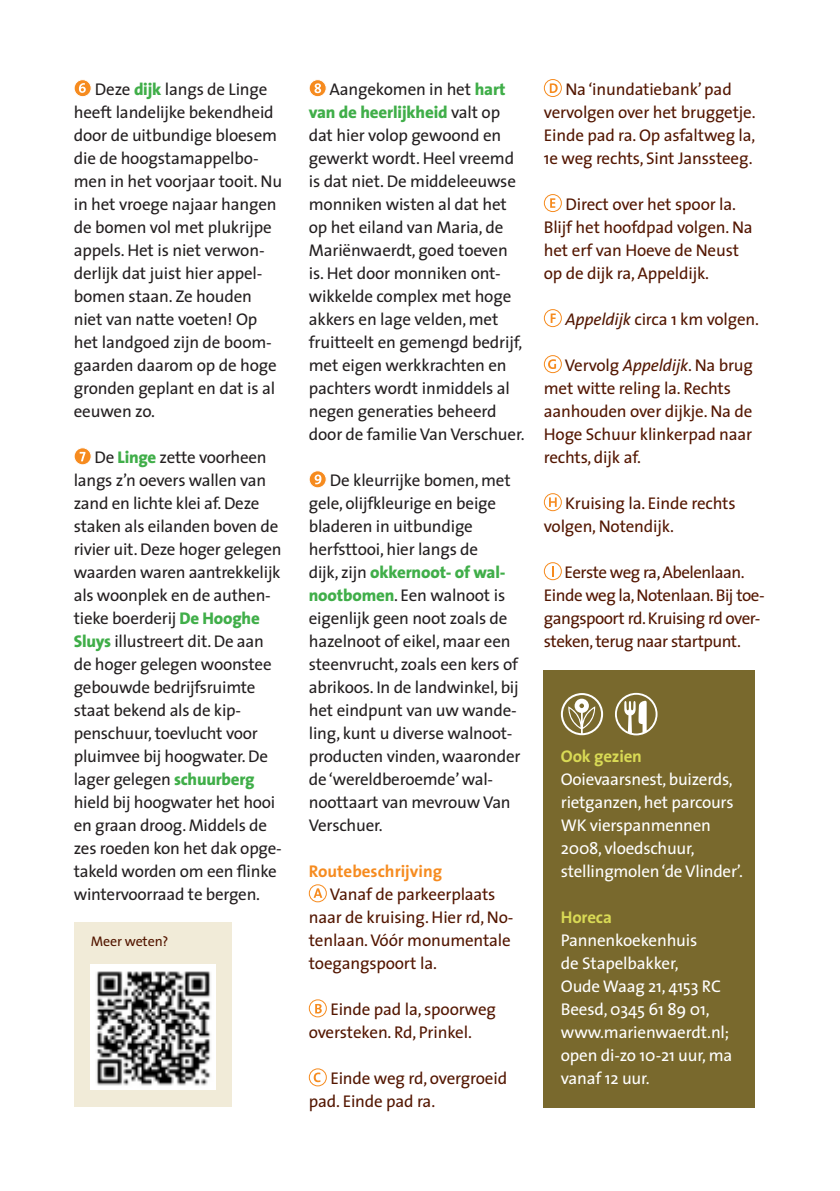
<style>
.page{position:relative;width:840px;height:1191px;background:#fff}
.page>*{position:absolute;margin:0;border:0;box-sizing:border-box;transform-origin:0 0}
.BROOD2{font:17px/23px "The Sans";letter-spacing:-.01em;color:#231f20}
.ROUTTETEKSTEN{font:17px/23px "The Sans";letter-spacing:-.01em;color:#531600}
.horeca_info{font:17px/23px "The Sans";letter-spacing:-.015em;color:#fff}
.ROUTTETEKSTEN-2{font:17px/23px "The Sans";letter-spacing:-.03em;color:#531600}
.tussenkop_route{font:700 17px "The Sans";color:#f68b1f}
.horeca{font:700 17px "The Sans";letter-spacing:-.01em;color:#d9da55}
.bijschrift{font:14px "The Sans";letter-spacing:-.01em;color:#531600}
.s1{font-weight:800;color:#40ae49}
.s2{font-style:italic}
</style>
<div class="page">
<div style="left:74px;top:80px;width:17px;height:17px;background:#f68b1f;border-radius:50%"></div>
<div style="left:74px;top:79px;width:17px;height:18px;border:1px solid #fff;border-radius:50%"></div>
<svg style="left:79px;top:83px;width:7px;height:10px"></svg>
<svg style="left:74px;top:448px;width:17px;height:17px"></svg>
<div style="left:74px;top:447px;width:17px;height:18px;border:1px solid #fff;border-radius:50%"></div>
<svg style="left:80px;top:452px;width:5px;height:9px"></svg>
<svg style="left:309px;top:80px;width:17px;height:17px"></svg>
<div style="left:308px;top:79px;width:18px;height:18px;border:1px solid #fff;border-radius:50%"></div>
<svg style="left:314px;top:83px;width:7px;height:10px"></svg>
<svg style="left:309px;top:471px;width:17px;height:17px"></svg>
<div style="left:308px;top:470px;width:18px;height:18px;border:1px solid #fff;border-radius:50%"></div>
<svg style="left:314px;top:474px;width:7px;height:10px"></svg>
<svg style="left:308px;top:884px;width:18px;height:18px"></svg>
<svg style="left:313px;top:888px;width:9px;height:9px"></svg>
<svg style="left:308px;top:999px;width:18px;height:18px"></svg>
<svg style="left:315px;top:1004px;width:6px;height:9px"></svg>
<svg style="left:308px;top:1068px;width:18px;height:18px"></svg>
<svg style="left:313px;top:1072px;width:7px;height:10px"></svg>
<div style="left:543px;top:670px;width:211px;height:437px;background:#79692d"></div>
<div style="left:74px;top:923px;width:157px;height:184px;background:#f1ebd8"></div>
<img style="left:90px;top:964px;width:125px;height:125px">
<svg style="left:615px;top:693px;width:42px;height:42px"></svg>
<div style="left:560px;top:693px;width:42px;height:42px;border:2px solid #fff;border-radius:50%"></div>
<svg style="left:568px;top:698px;width:27px;height:36px"></svg>
<svg style="left:543px;top:79px;width:18px;height:18px"></svg>
<svg style="left:549px;top:83px;width:8px;height:10px"></svg>
<svg style="left:543px;top:194px;width:18px;height:18px"></svg>
<svg style="left:550px;top:198px;width:5px;height:10px"></svg>
<svg style="left:543px;top:309px;width:18px;height:18px"></svg>
<svg style="left:550px;top:313px;width:5px;height:10px"></svg>
<svg style="left:543px;top:355px;width:18px;height:18px"></svg>
<svg style="left:547px;top:359px;width:8px;height:10px"></svg>
<svg style="left:543px;top:493px;width:18px;height:18px"></svg>
<svg style="left:548px;top:497px;width:8px;height:10px"></svg>
<svg style="left:543px;top:562px;width:18px;height:18px"></svg>
<svg style="left:551px;top:566px;width:2px;height:10px"></svg>
<p class="BROOD2" style="left:74px;top:77px;width:210px;text-indent:21px">Deze <span class="s1">dijk</span> langs de Linge heeft landelijke bekendheid door de uitbundige bloesem die de hoogstamappelbo&shy;men in het voorjaar tooit. Nu in het vroege najaar hangen de bomen vol met plukrijpe appels. Het is niet verwon&shy;derlijk dat juist hier appel&shy;bomen staan. Ze houden niet van natte voeten! Op het landgoed zijn de boom&shy;gaarden daarom op de hoge gronden geplant en dat is al eeuwen zo.</p>
<p class="BROOD2" style="left:74px;top:445px;width:209px;text-indent:21px">De <span class="s1">Linge</span> zette voorheen langs z’n oevers wallen van zand en lichte klei af. Deze staken als eilanden boven de rivier uit. Deze hoger gelegen waarden waren aantrekkelijk als woonplek en de authen&shy;tieke boerderij <span class="s1">De Hooghe<br>Sluys</span> illustreert dit. De aan de hoger gelegen woonstee gebouwde bedrijfsruimte staat bekend als de kip&shy;penschuur, toevlucht voor pluimvee bij hoogwater. De lager gelegen <span class="s1">schuurberg </span>hield bij hoogwater het hooi en graan droog. Middels de zes roeden kon het dak opge&shy;takeld worden om een flinke wintervoorraad te bergen.</p>
<p class="bijschrift" style="left:91px;top:930px;width:79px">Meer weten?</p>
<p class="BROOD2" style="left:308px;top:77px;width:217px;text-indent:21px">Aangekomen in het <span class="s1">hart van de heerlijkheid</span> valt op dat hier volop gewoond en gewerkt wordt. Heel vreemd is dat niet. De middeleeuwse monniken wisten al dat het op het eiland van Maria, de<br>Mariënwaerdt, goed toeven is. Het door monniken ont&shy;wikkelde complex met hoge akkers en lage velden, met fruitteelt en gemengd bedrijf, met eigen werkkrachten en pachters wordt inmiddels al negen generaties beheerd door de familie Van Verschuer.</p>
<p class="BROOD2" style="left:308px;top:468px;width:213px;text-indent:21px">De kleurrijke bomen, met gele, olijfkleurige en beige bladeren in uitbundige herfsttooi, hier langs de<br>dijk, zijn <span class="s1">okkernoot- of wal&shy;nootbomen</span>. Een walnoot is eigenlijk geen noot zoals de hazelnoot of eikel, maar een steenvrucht, zoals een kers of abrikoos. In de landwinkel, bij het eindpunt van uw wande&shy;ling, kunt u diverse walnoot&shy;producten vinden, waaronder de ‘wereldberoemde’ wal&shy;noottaart van mevrouw Van<br>Verschuer.</p>
<p class="tussenkop_route" style="left:308px;top:857px;width:135px">Routebeschrijving</p>
<p class="ROUTTETEKSTEN" style="left:308px;top:882px;width:206px;text-indent:21px">Vanaf de parkeerplaats naar de kruising. Hier rd, No&shy;tenlaan. Vóór monumentale toegangspoort la.</p>
<p class="ROUTTETEKSTEN" style="left:308px;top:997px;width:188px;text-indent:22px">Einde pad la, spoorweg oversteken. Rd, Prinkel.</p>
<p class="ROUTTETEKSTEN" style="left:308px;top:1066px;width:200px;text-indent:22px">Einde weg rd, overgroeid pad. Einde pad ra.</p>
<p class="ROUTTETEKSTEN" style="left:543px;top:77px;width:213px;text-align:center">Na ‘inundatiebank’ pad vervolgen over het bruggetje.<br>Einde pad ra. Op asfaltweg la,<br>1e weg rechts, Sint Janssteeg.</p>
<p class="ROUTTETEKSTEN" style="left:543px;top:192px;width:210px;text-indent:22px">Direct over het spoor la.<br>Blijf het hoofdpad volgen. Na het erf van Hoeve de Neust op de dijk ra, Appeldijk.</p>
<p class="ROUTTETEKSTEN" style="left:565px;top:307px;width:195px"><span class="s2">Appeldijk</span> circa 1 km volgen.</p>
<p class="ROUTTETEKSTEN" style="left:543px;top:353px;width:210px;text-indent:21px">Vervolg <span class="s2">Appeldijk</span>. Na brug met witte reling la. Rechts aanhouden over dijkje. Na de<br>Hoge Schuur klinkerpad naar rechts, dijk af.</p>
<p class="ROUTTETEKSTEN" style="left:543px;top:491px;width:193px;text-indent:21px">Kruising la. Einde rechts volgen, Notendijk.</p>
<p class="ROUTTETEKSTEN-2" style="left:543px;top:560px;width:222px;text-indent:21px">Eerste weg ra, Abelenlaan.<br>Einde weg la, Notenlaan. Bij toe&shy;gangspoort rd. Kruising rd over&shy;steken, terug naar startpunt.</p>
<p class="horeca" style="left:560px;top:742px;width:83px">Ook gezien</p>
<p class="horeca_info" style="left:560px;top:767px;width:183px">Ooievaarsnest, buizerds, rietganzen, het parcours<br>WK vierspanmennen<br>2008, vloedschuur, stellingmolen ‘de Vlinder’.</p>
<p class="horeca" style="left:560px;top:903px;width:53px">Horeca</p>
<p class="horeca_info" style="left:560px;top:928px;width:173px">Pannenkoekenhuis<br>de Stapelbakker,<br>Oude Waag 21, 4153 RC<br>Beesd, 0345 61 89 01, www.marienwaerdt.nl; open di-zo 10-21 uur, ma vanaf 12 uur.</p>
</div>
